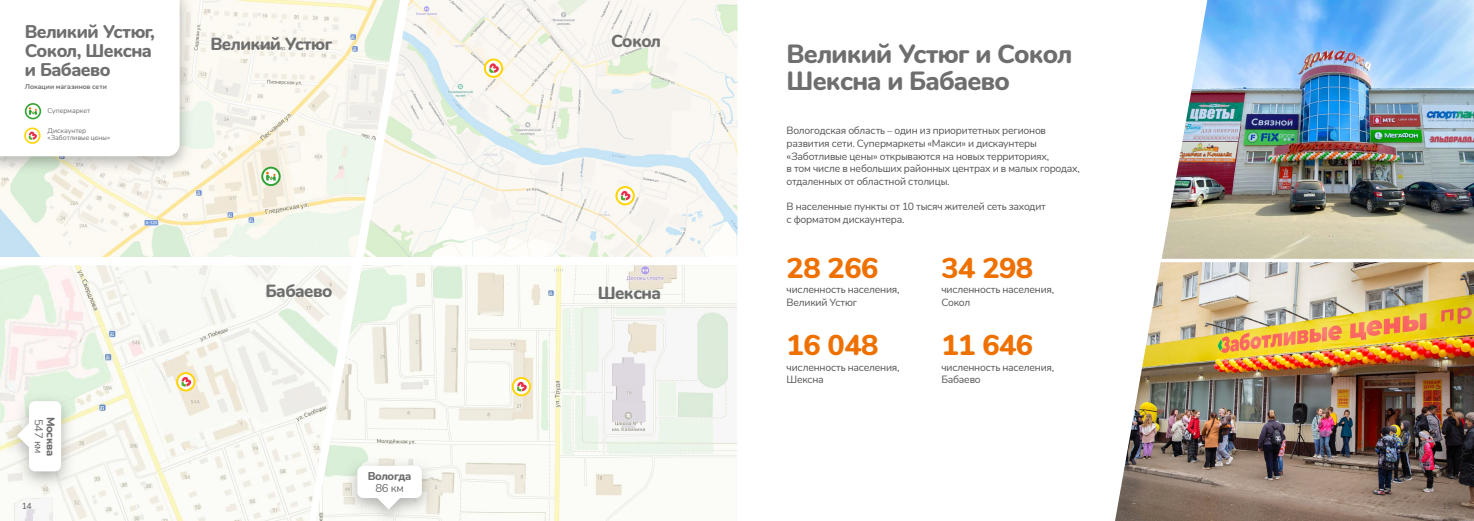
<style>
.page{position:relative;width:1474px;height:521px;background:#fff}
.page>*{position:absolute;margin:0;border:0;box-sizing:border-box;transform-origin:0 0}
.t1{font:800 28.88px "Nunito";letter-spacing:-.02em;color:#ee7100}
.t2{font:800 26.25px/26.2px "Nunito";letter-spacing:-.03em;color:#6e6e6e}
.t3{font:800 18.38px/19.2px "Nunito";letter-spacing:-.03em;color:#6e6e6e}
.t4{font:800 17.5px "Nunito";letter-spacing:-.03em;color:#6e6e6e}
.t5{font:800 11.38px "Nunito";letter-spacing:-.03em;color:#6e6e6e}
.t6{font:11.38px "Nunito";letter-spacing:-.03em;color:#6e6e6e}
.t7{font:10.5px/12.7px "Nunito";letter-spacing:-.02em;color:#565655}
.t8{font:8.75px "Nunito";color:#565655}
.t9{font:7px/7px "Nunito";color:#6e6e6e}
.t10{font:700 7px "Nunito";color:#6e6e6e}
</style>
<div class="page">
<img style="left:401px;top:0;width:336px;height:257px">
<img style="left:0;top:265px;width:315px;height:256px">
<img style="left:316px;top:265px;width:421px;height:256px">
<img style="left:0;top:0;width:400px;height:257px">
<div style="left:343px;top:456px;width:93px;height:65px;background:#000;opacity:.3"></div>
<div style="left:357px;top:466px;width:65px;height:32px;background:#fff;border-radius:6px"></div>
<svg style="left:376px;top:498px;width:25px;height:11px"></svg>
<div style="left:3px;top:391px;width:73px;height:100px;background:#000;opacity:.3"></div>
<div style="left:29px;top:401px;width:32px;height:70px;background:#fff;border-radius:6px"></div>
<svg style="left:17px;top:423px;width:12px;height:24px"></svg>
<svg style="left:261px;top:167px;width:20px;height:19px"></svg>
<div style="left:0;top:0;width:193px;height:175px;background:#000;opacity:.3"></div>
<svg style="left:0;top:0;width:180px;height:156px"></svg>
<svg style="left:176px;top:372px;width:19px;height:19px"></svg>
<svg style="left:512px;top:377px;width:19px;height:19px"></svg>
<svg style="left:484px;top:59px;width:19px;height:19px"></svg>
<svg style="left:615px;top:186px;width:19px;height:19px"></svg>
<img style="left:1115px;top:262px;width:358px;height:259px">
<img style="left:1161px;top:0;width:312px;height:259px">
<h3 class="t3" style="left:25px;top:21px;width:131px">Великий Устюг,<br>Сокол, Шексна и Бабаево</h3>
<p class="t10" style="left:25px;top:81px;width:84px">Локации магазинов сети</p>
<p class="t9" style="left:48px;top:107px;width:44px">Супермаркет</p>
<p class="t9" style="left:48px;top:126px;width:64px">Дискаунтер «Заботливые цены»</p>
<p class="t6" style="left:47px;top:419px;width:36px;rotate:90deg">547 км</p>
<p class="t5" style="left:59px;top:417px;width:41px;rotate:90deg">Москва</p>
<h3 class="t4" style="left:210px;top:31px;width:124px">Великий Устюг</h3>
<h3 class="t4" style="left:611px;top:28px;width:51px">Сокол</h3>
<h3 class="t4" style="left:265px;top:278px;width:69px">Бабаево</h3>
<h3 class="t4" style="left:597px;top:280px;width:65px">Шексна</h3>
<p class="t5" style="left:368px;top:468px;width:45px">Вологда</p>
<p class="t6" style="left:375px;top:480px;width:30px">86 км</p>
<h2 class="t2" style="left:786px;top:40px;width:287px">Великий Устюг и Сокол<br>Шексна и Бабаево</h2>
<p class="t7" style="left:786px;top:124px;width:295px">Вологодская область – один из приоритетных регионов развития сети. Супермаркеты «Макси» и дискаунтеры «Заботливые цены» открываются на новых территориях,<br>в том числе в небольших районных центрах и в малых городах, отдаленных от областной столицы.</p>
<p class="t7" style="left:786px;top:200px;width:261px">В населенные пункты от 10 тысяч жителей сеть заходит с форматом дискаунтера.</p>
<h1 class="t1" style="left:786px;top:247px;width:93px">28 266</h1>
<p class="t7" style="left:786px;top:283px;width:114px">численность населения,<br>Великий Устюг</p>
<h1 class="t1" style="left:786px;top:324px;width:93px">16 048</h1>
<p class="t7" style="left:786px;top:360px;width:114px">численность населения,<br>Шексна</p>
<h1 class="t1" style="left:941px;top:247px;width:93px">34 298</h1>
<p class="t7" style="left:941px;top:283px;width:114px">численность населения,<br>Сокол</p>
<h1 class="t1" style="left:941px;top:324px;width:93px">11 646</h1>
<p class="t7" style="left:941px;top:360px;width:114px">численность населения,<br>Бабаево</p>
<p class="t8" style="left:22px;top:499px;width:12px">14</p>
<p class="t8" style="left:1441px;top:499px;width:12px">15</p>
</div>
